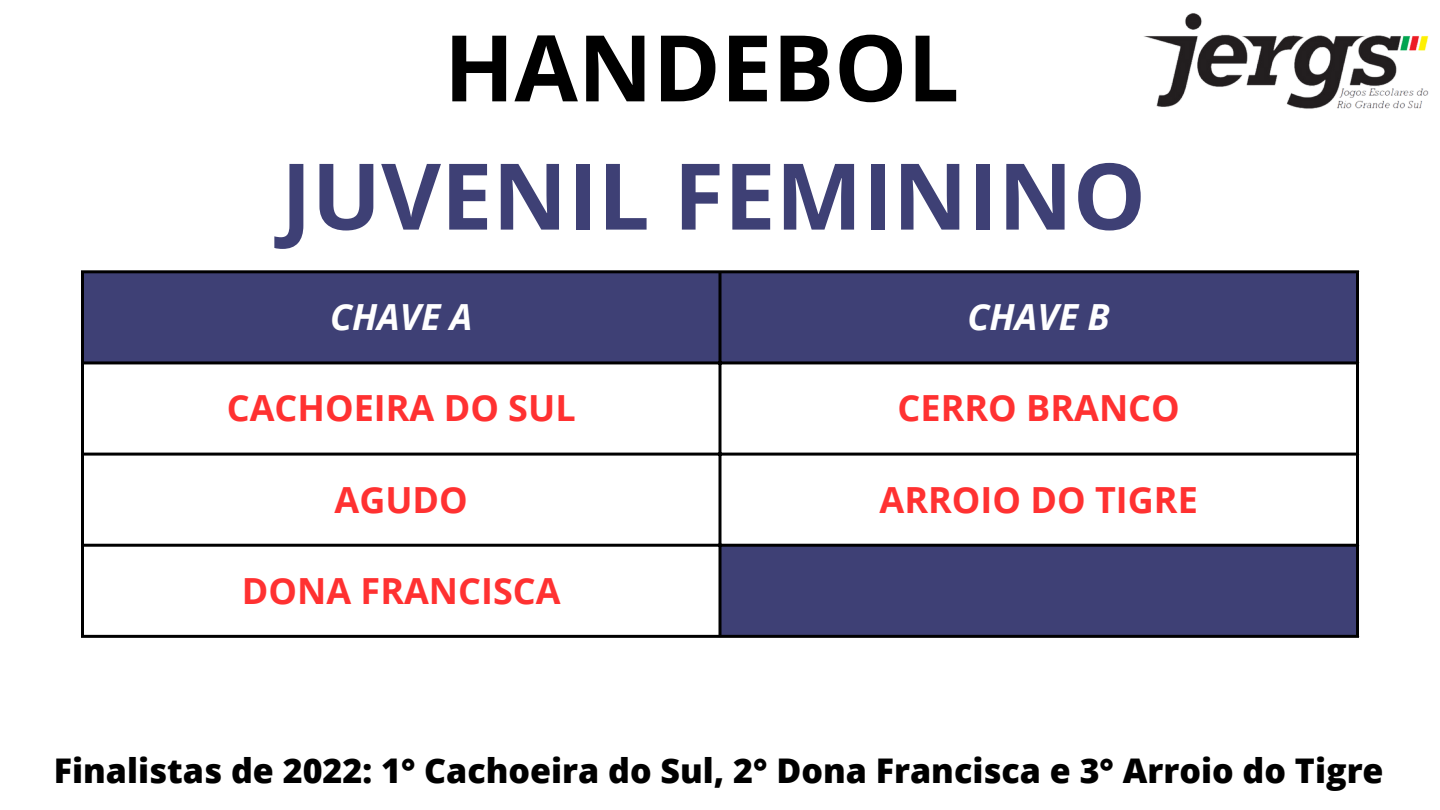
<style>
.page{position:relative;width:1440px;height:810px;background:#fff}
.page>*{position:absolute;margin:0;border:0;box-sizing:border-box;transform-origin:0 0}
.t1{font:700 92px "Open Sans";color:#3e4075}
.t2{font:700 92px "Open Sans";color:#000}
.t3{font:700 36px "Open Sans";color:#ff3131}
.t4{font:italic 700 36px "Open Sans";color:#fff}
.t5{font:800 34px "Open Sans";color:#000}
</style>
<div class="page">
<svg style="left:84px;top:273px;width:1272px;height:362px"></svg>
<hr style="left:81px;top:273px;width:3px;height:362px;background:#000">
<svg style="left:718px;top:273px;width:4px;height:362px"></svg>
<hr style="left:1356px;top:273px;width:3px;height:362px;background:#000">
<hr style="left:81px;top:270px;width:1278px;height:3px;background:#000">
<hr style="left:81px;top:361px;width:1278px;height:3px;background:#000">
<hr style="left:81px;top:453px;width:1278px;height:3px;background:#000">
<hr style="left:81px;top:544px;width:1278px;height:3px;background:#000">
<hr style="left:81px;top:635px;width:1278px;height:3px;background:#000">
<img style="left:1144px;top:13px;width:285px;height:96px">
<p class="t2" style="left:444px;top:3px;width:517px">HANDEBOL</p>
<p class="t1" style="left:281px;top:131px;width:866px">JUVENIL FEMININO</p>
<p class="t4" style="left:330px;top:292px;width:144px">CHAVE A</p>
<p class="t4" style="left:968px;top:292px;width:144px">CHAVE B</p>
<p class="t3" style="left:227px;top:383px;width:350px">CACHOEIRA DO SUL</p>
<p class="t3" style="left:898px;top:383px;width:284px">CERRO BRANCO</p>
<p class="t3" style="left:335px;top:474px;width:135px">AGUDO</p>
<p class="t3" style="left:880px;top:474px;width:320px">ARROIO DO TIGRE</p>
<p class="t3" style="left:242px;top:565px;width:320px">DONA FRANCISCA</p>
<p class="t5" style="left:54px;top:747px;width:1331px">Finalistas de 2022: 1° Cachoeira do Sul, 2° Dona Francisca e 3° Arroio do Tigre</p>
</div>
